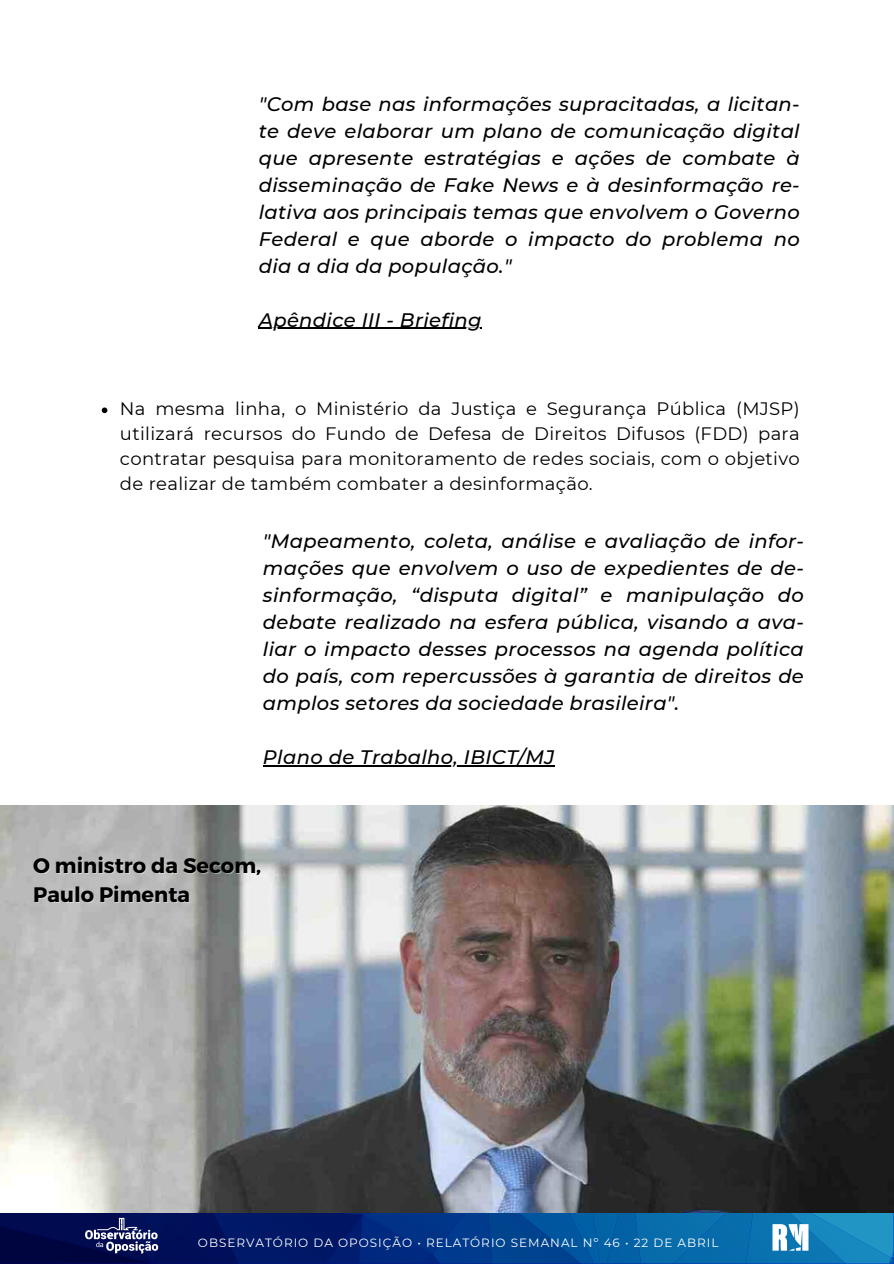
<style>
.page{position:relative;width:894px;height:1264px;background:#fff}
.page>*{position:absolute;margin:0;border:0;box-sizing:border-box;transform-origin:0 0}
.t1{font:700 21px/29.2px "Montserrat";color:#000}
.t2{font:italic 500 19.5px/27px "Montserrat";letter-spacing:.02em;color:#000;text-align:justify}
.t3{font:18px/24.8px "Montserrat";letter-spacing:.02em;color:#000;text-align:justify}
.t4{font:12px "Montserrat";letter-spacing:.085em;color:#fff}
</style>
<div class="page">
<svg style="left:0;top:1212px;width:893px;height:52px;background:#0d4387"></svg>
<img style="left:0;top:805px;width:893px;height:407px">
<svg style="left:102px;top:407px;width:5px;height:6px"></svg>
<hr style="left:259px;top:328px;width:223px;height:1px;background:#000">
<hr style="left:263px;top:765px;width:291px;height:1px;background:#000">
<p class="t2" style="left:259px;top:90px;width:542px">"Com base nas informações supracitadas, a licitan&shy;te deve elaborar um plano de comunicação digital que apresente estratégias e ações de combate à disseminação de Fake News e à desinformação re&shy;lativa aos principais temas que envolvem o Governo Federal e que aborde o impacto do problema no dia a dia da população."</p>
<p class="t2" style="left:259px;top:306px;width:224px">Apêndice III - Briefing</p>
<p class="t3" style="left:120px;top:396px;width:681px">Na mesma linha, o Ministério da Justiça e Segurança Pública (MJSP) utilizará recursos do Fundo de Defesa de Direitos Difusos (FDD) para contratar pesquisa para monitoramento de redes sociais, com o objetivo de realizar de também combater a desinformação.</p>
<p class="t2" style="left:263px;top:527px;width:542px">"Mapeamento, coleta, análise e avaliação de infor&shy;mações que envolvem o uso de expedientes de de&shy;sinformação, “disputa digital” e manipulação do debate realizado na esfera pública, visando a ava&shy;liar o impacto desses processos na agenda política do país, com repercussões à garantia de direitos de amplos setores da sociedade brasileira".</p>
<p class="t2" style="left:263px;top:743px;width:293px">Plano de Trabalho, IBICT/MJ</p>
<p class="t1" style="left:33px;top:849px;width:229px">O ministro da Secom,<br>Paulo Pimenta</p>
<p class="t4" style="left:198px;top:1235px;width:522px">OBSERVATÓRIO DA OPOSIÇÃO • RELATÓRIO SEMANAL Nº 46 • 22 DE ABRIL</p>
</div>
